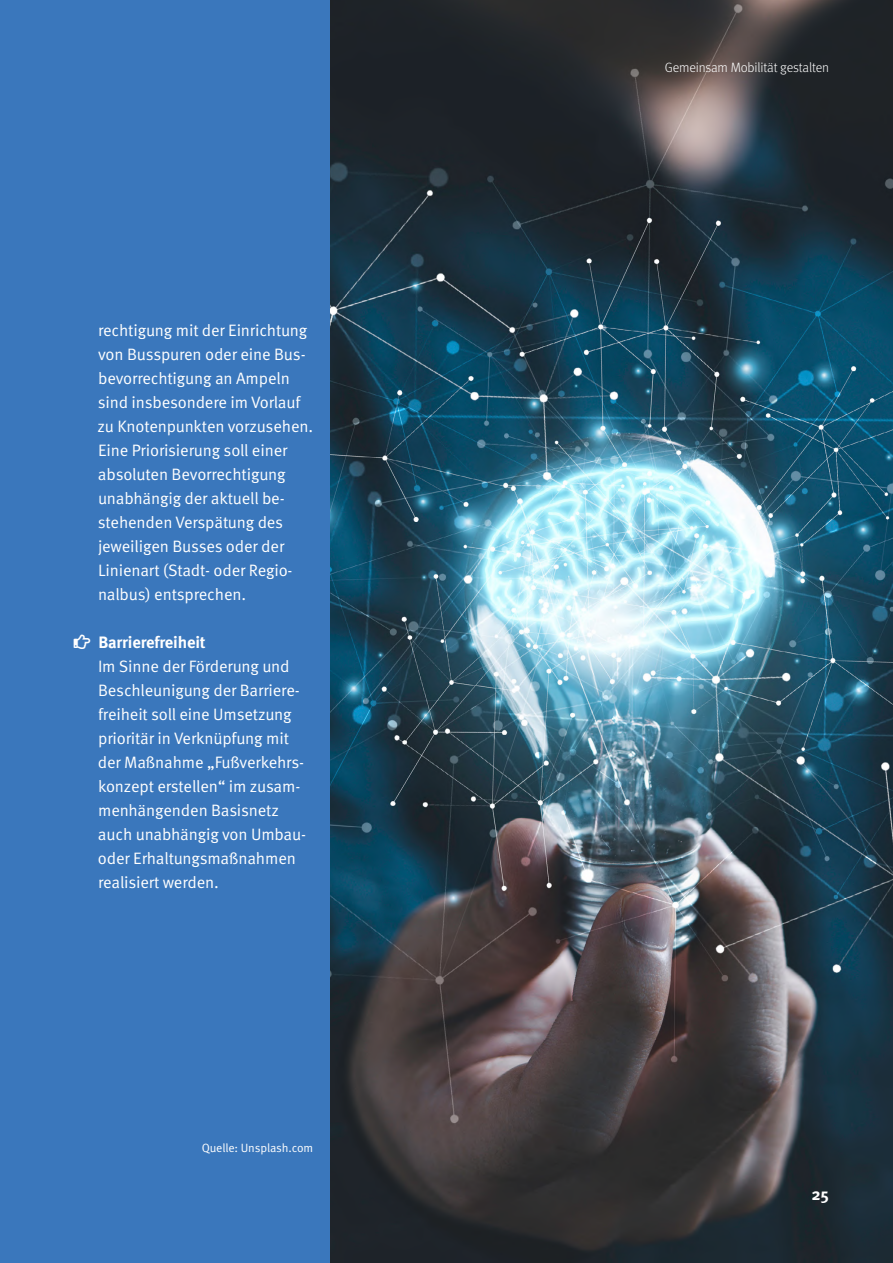
<style>
.page{position:relative;width:893px;height:1263px;background:#fff}
.page>*{position:absolute;margin:0;border:0;box-sizing:border-box;transform-origin:0 0}
.t1{font:16.5px/24px "Meta Pro Norm";letter-spacing:-.01em;color:#fff}
.t2{font:700 16.5px "Meta Pro";letter-spacing:-.01em;color:#fff}
.t3{font:300 13.5px "Meta Pro";letter-spacing:-.01em;color:#fff}
.t4{font:12px "Meta Pro Norm";letter-spacing:-.01em;color:#fff}
</style>
<div class="page">
<div style="left:0;top:0;width:330px;height:1263px;background:#3a77bc"></div>
<img style="left:330px;top:0;width:563px;height:1263px">
<p class="t1" style="left:98px;top:317px;width:217px">rechtigung mit der Einrichtung von Busspuren oder eine Bus&shy;bevorrechtigung an Ampeln sind insbesondere im Vorlauf zu Knotenpunkten vorzusehen.<br>Eine Priorisierung soll einer absoluten Bevorrechtigung unabhängig der aktuell be&shy;stehenden Verspätung des jeweiligen Busses oder der<br>Linienart (Stadt- oder Regio&shy;nalbus) entsprechen.</p>
<p class="t2" style="left:98px;top:629px;width:109px">Barrierefreiheit</p>
<p class="t1" style="left:98px;top:653px;width:210px">Im Sinne der Förderung und<br>Beschleunigung der Barriere&shy;freiheit soll eine Umsetzung prioritär in Verknüpfung mit der Maßnahme „Fußverkehrs&shy;konzept erstellen“ im zusam&shy;menhängenden Basisnetz auch unabhängig von Umbau&shy;oder Erhaltungsmaßnahmen realisiert werden.</p>
<p class="t4" style="left:202px;top:1139px;width:113px">Quelle: Unsplash.com</p>
<p class="t3" style="left:665px;top:58px;width:166px">Gemeinsam Mobilität gestalten</p>
<p class="t2" style="left:811px;top:1181px;width:19px">25</p>
</div>
